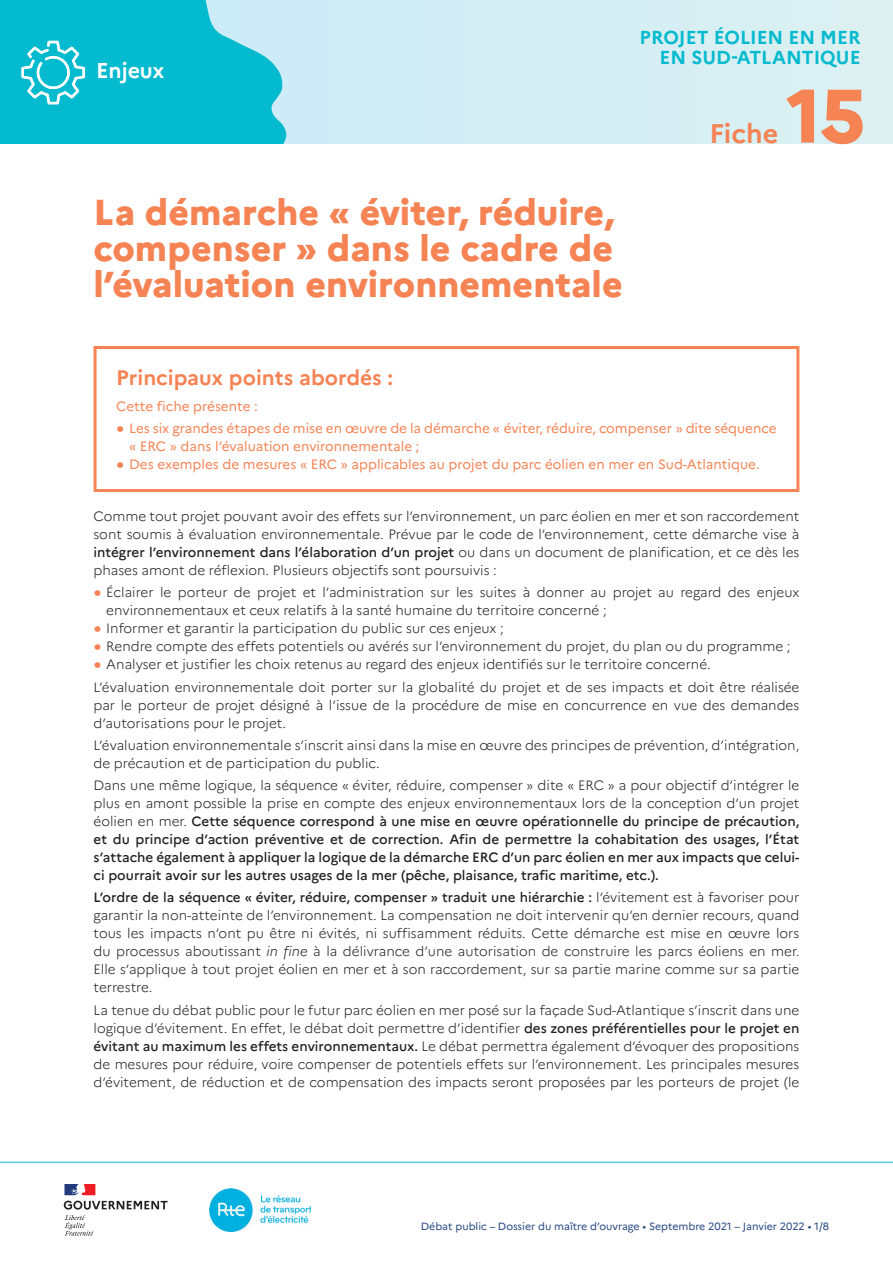
<style>
.page{position:relative;width:893px;height:1263px;background:#fff}
.page>*{position:absolute;margin:0;border:0;box-sizing:border-box;transform-origin:0 0}
.t1{font:800 75.6px "Marianne";color:#f58354}
.Titre{font:800 36px/36px "Marianne";color:#f58354}
.t2{font:700 26.85px "Marianne";color:#f58354}
.t3{font:700 21.45px "Marianne";color:#fff}
.Intro_soutitre{font:700 21px "Marianne";color:#f58354}
.t4{font:700 18.75px/19.4px "Marianne";color:#03bace;text-align:right}
.BODY{font:300 13.5px/18px "Marianne";color:#231f20;text-align:justify}
.BODY-2{font:500 13.5px/18px "Marianne";color:#231f20;text-align:justify}
.Intro_Texte{font:13.5px/18px "Marianne";color:#f58354}
.t5{font:10.5px "Marianne";color:#224580}
.s1{font-weight:300;font-size:27px}
.s2{font-weight:500}
.s3{font-size:27px;color:#f58354}
.s4{font-weight:300}
.s5{font-style:italic}
</style>
<div class="page">
<img style="left:209px;top:1188px;width:101px;height:43px">
<svg style="left:65px;top:1215px;width:29px;height:21px"></svg>
<svg style="left:64px;top:1184px;width:104px;height:25px"></svg>
<hr style="left:0;top:1161px;width:893px;height:2px;background:#5acbeb">
<div style="left:0;top:0;width:893px;height:143px;background:#d5eef5"></div>
<svg style="left:0;top:0;width:287px;height:143px;background:#1ec0d3"></svg>
<hr style="left:94px;top:346px;width:705px;height:3px;background:#f58354">
<hr style="left:94px;top:349px;width:3px;height:140px;background:#f58354">
<hr style="left:796px;top:349px;width:3px;height:140px;background:#f58354">
<hr style="left:94px;top:489px;width:705px;height:3px;background:#f58354">
<h3 class="t3" style="left:96px;top:58px;width:70px">Enjeux</h3>
<h3 class="t4" style="left:640px;top:28px;width:222px">PROJET ÉOLIEN EN MER<br>EN SUD-ATLANTIQUE</h3>
<p class="t2" style="left:709px;top:117px;width:70px">Fiche</p>
<p class="t1" style="left:786px;top:70px;width:81px">15</p>
<p class="Titre" style="left:94px;top:195px;width:531px">La démarche « éviter, réduire, compenser » dans le cadre de l’évaluation environnementale</p>
<p class="Intro_soutitre" style="left:116px;top:364px;width:278px">Principaux points abordés :</p>
<p class="Intro_Texte" style="left:116px;top:397px;width:143px">Cette fiche présente :</p>
<p class="Intro_Texte" style="left:129px;top:419px;width:649px;text-indent:-13px"><span class="s1">•</span> Les six grandes étapes de mise en œuvre de la démarche « éviter, réduire, compenser » dite séquence « ERC » dans l’évaluation environnementale ;</p>
<p class="Intro_Texte" style="left:116px;top:455px;width:645px"><span class="s1">•</span> Des exemples de mesures « ERC » applicables au projet du parc éolien en mer en Sud-Atlantique.</p>
<p class="BODY" style="left:94px;top:506px;width:707px">Comme tout projet pouvant avoir des effets sur l’environnement, un parc éolien en mer et son raccordement sont soumis à évaluation environnementale. Prévue par le code de l’environnement, cette démarche vise à <span class="s2">intégrer l’environnement dans l’élaboration d’un projet</span> ou dans un document de planification, et ce dès les phases amont de réflexion. Plusieurs objectifs sont poursuivis :</p>
<p class="BODY" style="left:106px;top:582px;width:695px;text-indent:-13px"><span class="s3">•</span> Éclairer le porteur de projet et l’administration sur les suites à donner au projet au regard des enjeux environnementaux et ceux relatifs à la santé humaine du territoire concerné ;</p>
<p class="BODY" style="left:94px;top:618px;width:412px"><span class="s3">•</span> Informer et garantir la participation du public sur ces enjeux ;</p>
<p class="BODY" style="left:94px;top:636px;width:698px"><span class="s3">•</span> Rendre compte des effets potentiels ou avérés sur l’environnement du projet, du plan ou du programme ;</p>
<p class="BODY" style="left:94px;top:654px;width:619px"><span class="s3">•</span> Analyser et justifier les choix retenus au regard des enjeux identifiés sur le territoire concerné.</p>
<p class="BODY" style="left:94px;top:677px;width:707px">L’évaluation environnementale doit porter sur la globalité du projet et de ses impacts et doit être réalisée par le porteur de projet désigné à l’issue de la procédure de mise en concurrence en vue des demandes d’autorisations pour le projet.</p>
<p class="BODY" style="left:94px;top:735px;width:707px">L’évaluation environnementale s’inscrit ainsi dans la mise en œuvre des principes de prévention, d’intégration, de précaution et de participation du public.</p>
<p class="BODY-2" style="left:94px;top:776px;width:707px"><span class="s4">Dans une même logique, la séquence « éviter, réduire, compenser » dite « ERC » a pour objectif d’intégrer le plus en amont possible la prise en compte des enjeux environnementaux lors de la conception d’un projet éolien en mer.</span> Cette séquence correspond à une mise en œuvre opérationnelle du principe de précaution, et du principe d’action préventive et de correction. Afin de permettre la cohabitation des usages, l’État s’attache également à appliquer la logique de la démarche ERC d’un parc éolien en mer aux impacts que celui&shy;ci pourrait avoir sur les autres usages de la mer (pêche, plaisance, trafic maritime, etc.).</p>
<p class="BODY" style="left:94px;top:887px;width:707px"><span class="s2">L’ordre de la séquence « éviter, réduire, compenser » traduit une hiérarchie :</span> l’évitement est à favoriser pour garantir la non-atteinte de l’environnement. La compensation ne doit intervenir qu’en dernier recours, quand tous les impacts n’ont pu être ni évités, ni suffisamment réduits. Cette démarche est mise en œuvre lors du processus aboutissant <span class="s5">in fine</span> à la délivrance d’une autorisation de construire les parcs éoliens en mer.<br>Elle s’applique à tout projet éolien en mer et à son raccordement, sur sa partie marine comme sur sa partie terrestre.</p>
<p class="BODY" style="left:94px;top:1000px;width:707px">La tenue du débat public pour le futur parc éolien en mer posé sur la façade Sud-Atlantique s’inscrit dans une logique d’évitement. En effet, le débat doit permettre d’identifier <span class="s2">des zones préférentielles pour le projet en évitant au maximum les effets environnementaux.</span> Le débat permettra également d’évoquer des propositions de mesures pour réduire, voire compenser de potentiels effets sur l’environnement. Les principales mesures d’évitement, de réduction et de compensation des impacts seront proposées par les porteurs de projet (le</p>
<p class="t5" style="left:421px;top:1220px;width:410px">Débat public – Dossier du maître d’ouvrage • Septembre 2021 – Janvier 2022 • 1/8</p>
</div>
